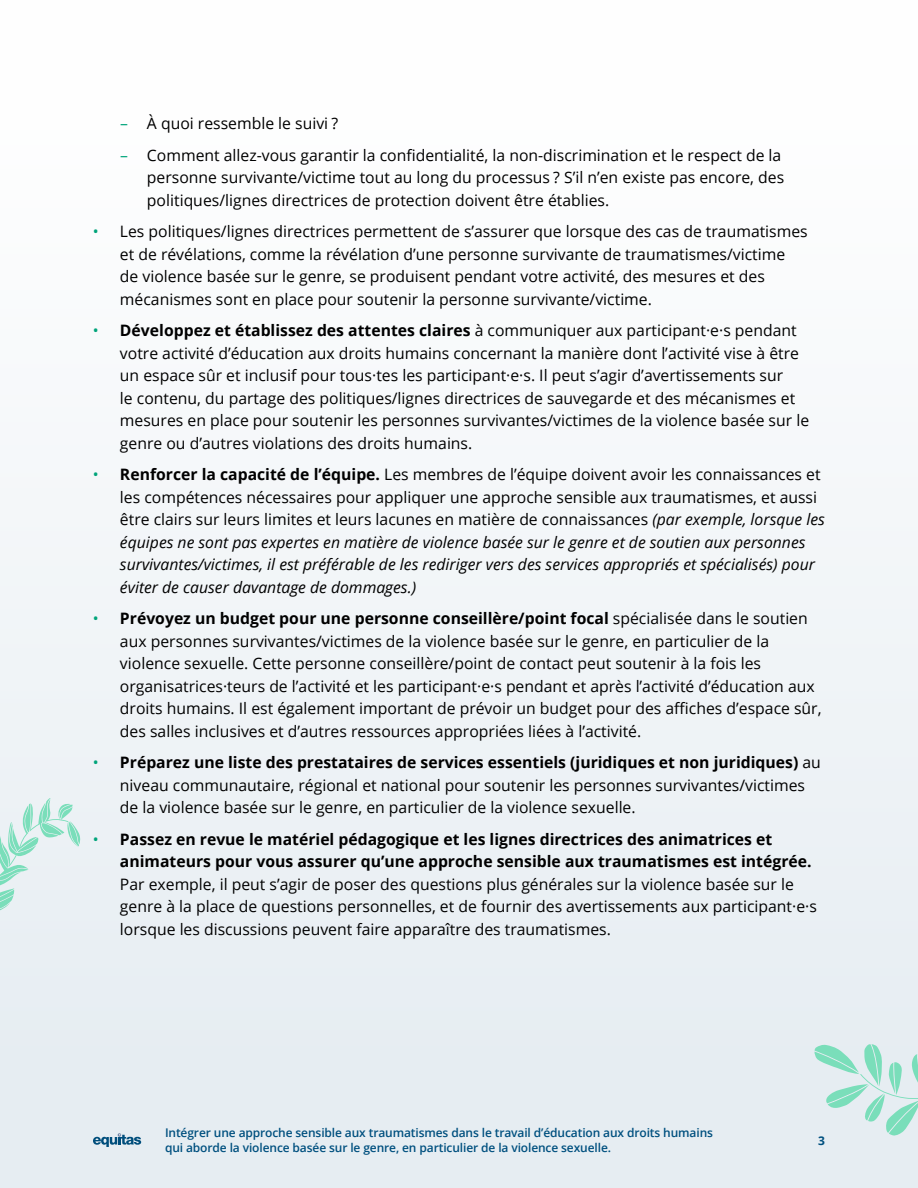
<style>
.page{position:relative;width:918px;height:1188px;background:#f2f6f8}
.page>*{position:absolute;margin:0;border:0;box-sizing:border-box;transform-origin:0 0}
.t1{font:15.75px/22.5px "Open Sans";color:#000}
.t2{font:italic 15.75px/22.5px "Open Sans";color:#000}
.t3{font:700 15.75px/22.5px "Open Sans";color:#000}
.t4{font:600 12px/14.4px "Open Sans";letter-spacing:-.01em;color:#00507f}
.t5{font:700 12px "Open Sans";color:#00507f}
.s1{color:#00a47a}
.s2{font-weight:700}
.s3{font-style:normal;color:#00a47a}
.s4{font-weight:700;font-style:normal}
.s5{font-style:normal}
.s6{font-weight:400;color:#00a47a}
</style>
<div class="page">
<svg style="left:93px;top:1133px;width:48px;height:14px"></svg>
<svg style="left:814px;top:1044px;width:104px;height:92px"></svg>
<svg style="left:0;top:798px;width:80px;height:113px"></svg>
<p class="t1" style="left:120px;top:112px;width:220px"><span class="s1">–</span> À quoi ressemble le suivi ?</p>
<p class="t1" style="left:147px;top:143px;width:639px;text-indent:-27px"><span class="s1">–</span> Comment allez-vous garantir la confidentialité, la non-discrimination et le respect de la personne survivante/victime tout au long du processus ? S’il n’en existe pas encore, des politiques/lignes directrices de protection doivent être établies.</p>
<p class="t1" style="left:120px;top:220px;width:689px;text-indent:-27px"><span class="s1">•</span> Les politiques/lignes directrices permettent de s’assurer que lorsque des cas de traumatismes et de révélations, comme la révélation d’une personne survivante de traumatismes/victime<br>de violence basée sur le genre, se produisent pendant votre activité, des mesures et des mécanismes sont en place pour soutenir la personne survivante/victime.</p>
<p class="t1" style="left:120px;top:319px;width:691px;text-indent:-27px"><span class="s1">•</span> <span class="s2">Développez et établissez des attentes claires</span> à communiquer aux participant·e·s pendant votre activité d’éducation aux droits humains concernant la manière dont l’activité vise à être un espace sûr et inclusif pour tous·tes les participant·e·s. Il peut s’agir d’avertissements sur<br>le contenu, du partage des politiques/lignes directrices de sauvegarde et des mécanismes et mesures en place pour soutenir les personnes survivantes/victimes de la violence basée sur le genre ou d’autres violations des droits humains.</p>
<p class="t2" style="left:120px;top:463px;width:706px;text-indent:-27px"><span class="s3">•</span> <span class="s4">Renforcer la capacité de l’équipe.</span> <span class="s5">Les membres de l’équipe doivent avoir les connaissances et les compétences nécessaires pour appliquer une approche sensible aux traumatismes, et aussi être clairs sur leurs limites et leurs lacunes en matière de connaissances</span> (par exemple, lorsque les équipes ne sont pas expertes en matière de violence basée sur le genre et de soutien aux personnes survivantes/victimes, il est préférable de les rediriger vers des services appropriés et spécialisés) pour éviter de causer davantage de dommages.)</p>
<p class="t1" style="left:120px;top:607px;width:703px;text-indent:-27px"><span class="s1">•</span> <span class="s2">Prévoyez un budget pour une personne conseillère/point focal</span> spécialisée dans le soutien aux personnes survivantes/victimes de la violence basée sur le genre, en particulier de la violence sexuelle. Cette personne conseillère/point de contact peut soutenir à la fois les organisatrices·teurs de l’activité et les participant·e·s pendant et après l’activité d’éducation aux droits humains. Il est également important de prévoir un budget pour des affiches d’espace sûr, des salles inclusives et d’autres ressources appropriées liées à l’activité.</p>
<p class="t1" style="left:120px;top:751px;width:702px;text-indent:-27px"><span class="s1">•</span> <span class="s2">Préparez une liste des prestataires de services essentiels (juridiques et non juridiques)</span> au niveau communautaire, régional et national pour soutenir les personnes survivantes/victimes de la violence basée sur le genre, en particulier de la violence sexuelle.</p>
<p class="t3" style="left:120px;top:827px;width:693px;text-indent:-27px"><span class="s6">•</span> Passez en revue le matériel pédagogique et les lignes directrices des animatrices et animateurs pour vous assurer qu’une approche sensible aux traumatismes est intégrée.</p>
<p class="t1" style="left:120px;top:872px;width:698px">Par exemple, il peut s’agir de poser des questions plus générales sur la violence basée sur le genre à la place de questions personnelles, et de fournir des avertissements aux participant·e·s lorsque les discussions peuvent faire apparaître des traumatismes.</p>
<p class="t4" style="left:165px;top:1126px;width:550px">Intégrer une approche sensible aux traumatismes dans le travail d’éducation aux droits humains qui aborde la violence basée sur le genre, en particulier de la violence sexuelle.</p>
<p class="t5" style="left:818px;top:1132px;width:8px">3</p>
</div>
